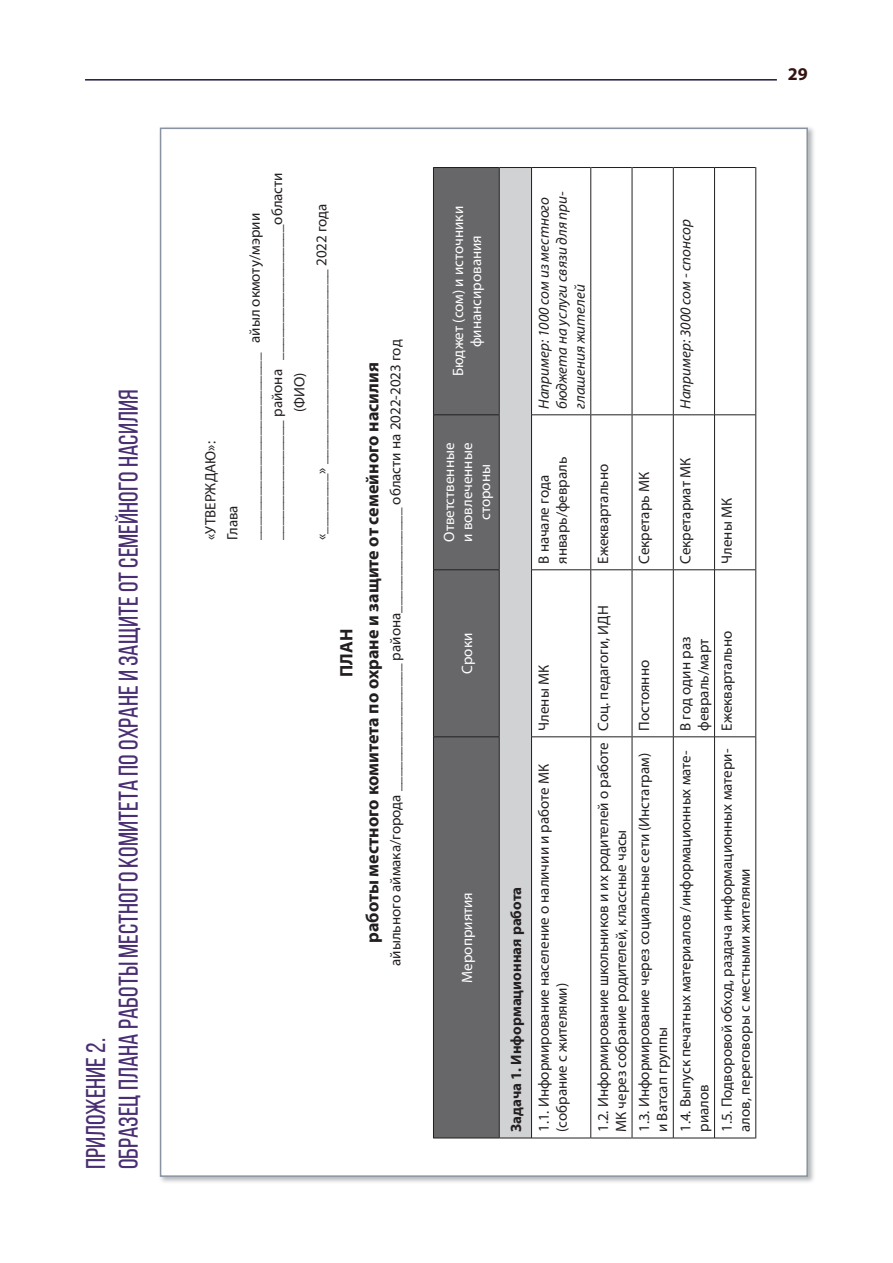
<style>
.page{position:relative;width:893px;height:1263px;background:#fff}
.page>*{position:absolute;margin:0;border:0;box-sizing:border-box;transform-origin:0 0}
.t1{font:27px "Bebas Neue";color:#492e73}
.Стиль_абзаца_1{font:700 18px "Myriad Pro";color:#231f20}
.t2{font:700 18px "Myriad Pro";color:#341312}
.Стиль_абзаца_1-2{font:15px/18px "Myriad Pro";color:#231f20}
.t3{font:italic 15px/18px "Myriad Pro";color:#231f20}
.t4{font:15px/18px "Myriad Pro";color:#fff;text-align:center}
.t5{font:700 15px "Myriad Pro";color:#231f20}
</style>
<div class="page">
<hr style="left:85px;top:79px;width:692px;height:2px;background:#1f1741">
<div style="left:158px;top:126px;width:658px;height:1058px;background:#9b9fa1;opacity:.75"></div>
<div style="left:160px;top:128px;width:648px;height:1049px;background:#fff;border:2px solid #8a93a1"></div>
<div style="left:434px;top:168px;width:65px;height:969px;background:#67676a"></div>
<div style="left:499px;top:167px;width:32px;height:971px;background:#d1d2d4"></div>
<hr style="left:433px;top:737px;width:1px;height:401px;background:#231f20">
<hr style="left:434px;top:1137px;width:65px;height:1px;background:#231f20">
<hr style="left:433px;top:570px;width:1px;height:167px;background:#231f20">
<hr style="left:434px;top:736px;width:65px;height:1px;background:#231f20">
<hr style="left:433px;top:415px;width:1px;height:155px;background:#231f20">
<hr style="left:434px;top:569px;width:65px;height:1px;background:#231f20">
<hr style="left:433px;top:167px;width:1px;height:248px;background:#231f20">
<hr style="left:434px;top:414px;width:65px;height:1px;background:#231f20">
<hr style="left:434px;top:167px;width:65px;height:1px;background:#231f20">
<hr style="left:499px;top:737px;width:1px;height:401px;background:#231f20">
<hr style="left:500px;top:1137px;width:31px;height:1px;background:#231f20">
<hr style="left:499px;top:570px;width:1px;height:167px;background:#231f20">
<hr style="left:499px;top:415px;width:1px;height:155px;background:#231f20">
<hr style="left:499px;top:167px;width:1px;height:248px;background:#231f20">
<hr style="left:500px;top:167px;width:31px;height:1px;background:#231f20">
<hr style="left:531px;top:737px;width:1px;height:401px;background:#231f20">
<hr style="left:532px;top:1137px;width:58px;height:1px;background:#231f20">
<hr style="left:531px;top:570px;width:1px;height:167px;background:#231f20">
<hr style="left:532px;top:736px;width:58px;height:1px;background:#231f20">
<hr style="left:531px;top:415px;width:1px;height:155px;background:#231f20">
<hr style="left:532px;top:569px;width:58px;height:1px;background:#231f20">
<hr style="left:531px;top:167px;width:1px;height:248px;background:#231f20">
<hr style="left:532px;top:414px;width:58px;height:1px;background:#231f20">
<hr style="left:532px;top:167px;width:58px;height:1px;background:#231f20">
<hr style="left:590px;top:737px;width:1px;height:401px;background:#231f20">
<hr style="left:591px;top:1137px;width:41px;height:1px;background:#231f20">
<hr style="left:590px;top:570px;width:1px;height:167px;background:#231f20">
<hr style="left:591px;top:736px;width:41px;height:1px;background:#231f20">
<hr style="left:590px;top:415px;width:1px;height:155px;background:#231f20">
<hr style="left:591px;top:569px;width:41px;height:1px;background:#231f20">
<hr style="left:590px;top:167px;width:1px;height:248px;background:#231f20">
<hr style="left:591px;top:414px;width:41px;height:1px;background:#231f20">
<hr style="left:591px;top:167px;width:41px;height:1px;background:#231f20">
<hr style="left:632px;top:737px;width:1px;height:401px;background:#231f20">
<hr style="left:632px;top:1137px;width:41px;height:1px;background:#231f20">
<hr style="left:632px;top:570px;width:1px;height:167px;background:#231f20">
<hr style="left:632px;top:736px;width:41px;height:1px;background:#231f20">
<hr style="left:632px;top:415px;width:1px;height:155px;background:#231f20">
<hr style="left:632px;top:569px;width:41px;height:1px;background:#231f20">
<hr style="left:632px;top:167px;width:1px;height:248px;background:#231f20">
<hr style="left:632px;top:414px;width:41px;height:1px;background:#231f20">
<hr style="left:632px;top:167px;width:41px;height:1px;background:#231f20">
<hr style="left:673px;top:737px;width:1px;height:401px;background:#231f20">
<hr style="left:674px;top:1137px;width:40px;height:1px;background:#231f20">
<hr style="left:673px;top:570px;width:1px;height:167px;background:#231f20">
<hr style="left:674px;top:736px;width:40px;height:1px;background:#231f20">
<hr style="left:673px;top:415px;width:1px;height:155px;background:#231f20">
<hr style="left:674px;top:569px;width:40px;height:1px;background:#231f20">
<hr style="left:673px;top:167px;width:1px;height:248px;background:#231f20">
<hr style="left:674px;top:414px;width:40px;height:1px;background:#231f20">
<hr style="left:674px;top:167px;width:40px;height:1px;background:#231f20">
<hr style="left:714px;top:737px;width:1px;height:401px;background:#231f20">
<hr style="left:715px;top:1137px;width:40px;height:1px;background:#231f20">
<hr style="left:714px;top:570px;width:1px;height:167px;background:#231f20">
<hr style="left:715px;top:736px;width:40px;height:1px;background:#231f20">
<hr style="left:714px;top:415px;width:1px;height:155px;background:#231f20">
<hr style="left:715px;top:569px;width:40px;height:1px;background:#231f20">
<hr style="left:714px;top:167px;width:1px;height:248px;background:#231f20">
<hr style="left:715px;top:414px;width:40px;height:1px;background:#231f20">
<hr style="left:715px;top:167px;width:40px;height:1px;background:#231f20">
<hr style="left:755px;top:737px;width:1px;height:401px;background:#231f20">
<hr style="left:755px;top:570px;width:1px;height:167px;background:#231f20">
<hr style="left:755px;top:415px;width:1px;height:155px;background:#231f20">
<hr style="left:755px;top:167px;width:1px;height:248px;background:#231f20">
<p class="t1" style="left:81px;top:1169px;width:133px;rotate:-90deg">Приложение 2.</p>
<p class="t1" style="left:114px;top:1169px;width:781px;rotate:-90deg">Образец плана работы местного комитета по охране и защите от семейного насилия</p>
<p class="Стиль_абзаца_1-2" style="left:201px;top:540px;width:100px;rotate:-90deg">«УТВЕРЖДАЮ»:</p>
<p class="Стиль_абзаца_1-2" style="left:223px;top:540px;width:36px;rotate:-90deg">Глава</p>
<p class="Стиль_абзаца_1-2" style="left:246px;top:540px;width:328px;rotate:-90deg">_________________________ айыл окмоту/мэрии</p>
<p class="Стиль_абзаца_1-2" style="left:268px;top:540px;width:369px;rotate:-90deg">________________ района __________________области</p>
<p class="Стиль_абзаца_1-2" style="left:290px;top:412px;width:41px;rotate:-90deg">(ФИО)</p>
<p class="Стиль_абзаца_1-2" style="left:312px;top:540px;width:338px;rotate:-90deg">«________» __________________________ 2022 года</p>
<p class="Стиль_абзаца_1" style="left:335px;top:677px;width:50px;rotate:-90deg">ПЛАН</p>
<p class="Стиль_абзаца_1-2" style="left:386px;top:966px;width:628px;rotate:-90deg">айыльного аймака/города _________________ района______________ области на 2022-2023 год</p>
<p class="Стиль_абзаца_1" style="left:361px;top:943px;width:582px;rotate:-90deg">работы местного комитета по охране и защите от семейного насилия</p>
<p class="t2" style="left:788px;top:63px;width:21px">29</p>
<p class="t4" style="left:449px;top:376px;width:172px;rotate:-90deg">Бюджет (сом) и источники финансирования</p>
<p class="t4" style="left:440px;top:542px;width:101px;rotate:-90deg">Ответственные и вовлеченные стороны</p>
<p class="t4" style="left:458px;top:674px;width:42px;rotate:-90deg">Сроки</p>
<p class="t4" style="left:458px;top:983px;width:92px;rotate:-90deg">Мероприятия</p>
<p class="t3" style="left:534px;top:409px;width:219px;rotate:-90deg">Например: 1000 сом из местного бюджета на услуги связи для при&shy;глашения жителей</p>
<p class="t3" style="left:676px;top:409px;width:192px;rotate:-90deg">Например: 3000 сом - спонсор</p>
<p class="Стиль_абзаца_1-2" style="left:552px;top:564px;width:109px;rotate:-90deg">январь/февраль</p>
<p class="Стиль_абзаца_1-2" style="left:534px;top:564px;width:90px;rotate:-90deg">В начале года</p>
<p class="t5" style="left:506px;top:1132px;width:247px;rotate:-90deg">Задача 1. Информационная работа</p>
<p class="Стиль_абзаца_1-2" style="left:534px;top:731px;width:67px;rotate:-90deg">Члены МК</p>
<p class="Стиль_абзаца_1-2" style="left:534px;top:1132px;width:370px;rotate:-90deg">1.1. Информирование население о наличии и работе МК (собрание с жителями)</p>
<p class="Стиль_абзаца_1-2" style="left:594px;top:564px;width:102px;rotate:-90deg">Ежеквартально</p>
<p class="Стиль_абзаца_1-2" style="left:635px;top:564px;width:93px;rotate:-90deg">Секретарь МК</p>
<p class="Стиль_абзаца_1-2" style="left:676px;top:564px;width:107px;rotate:-90deg">Секретариат МК</p>
<p class="Стиль_абзаца_1-2" style="left:717px;top:564px;width:67px;rotate:-90deg">Члены МК</p>
<p class="Стиль_абзаца_1-2" style="left:594px;top:731px;width:127px;rotate:-90deg">Соц. педагоги, ИДН</p>
<p class="Стиль_абзаца_1-2" style="left:594px;top:1132px;width:391px;rotate:-90deg">1.2. Информирование школьников и их родителей о работе<br>МК через собрание родителей, классные часы</p>
<p class="Стиль_абзаца_1-2" style="left:635px;top:731px;width:72px;rotate:-90deg">Постоянно</p>
<p class="Стиль_абзаца_1-2" style="left:635px;top:1132px;width:380px;rotate:-90deg">1.3. Информирование через социальные сети (Инстаграм) и Ватсап группы</p>
<p class="Стиль_абзаца_1-2" style="left:676px;top:731px;width:96px;rotate:-90deg">В год один раз</p>
<p class="Стиль_абзаца_1-2" style="left:694px;top:731px;width:94px;rotate:-90deg">февраль/март</p>
<p class="Стиль_абзаца_1-2" style="left:676px;top:1132px;width:383px;rotate:-90deg">1.4. Выпуск печатных материалов /информационных мате&shy;риалов</p>
<p class="Стиль_абзаца_1-2" style="left:717px;top:731px;width:102px;rotate:-90deg">Ежеквартально</p>
<p class="Стиль_абзаца_1-2" style="left:717px;top:1132px;width:385px;rotate:-90deg">1.5. Подворовой обход, раздача информационных матери&shy;алов, переговоры с местными жителями</p>
</div>
